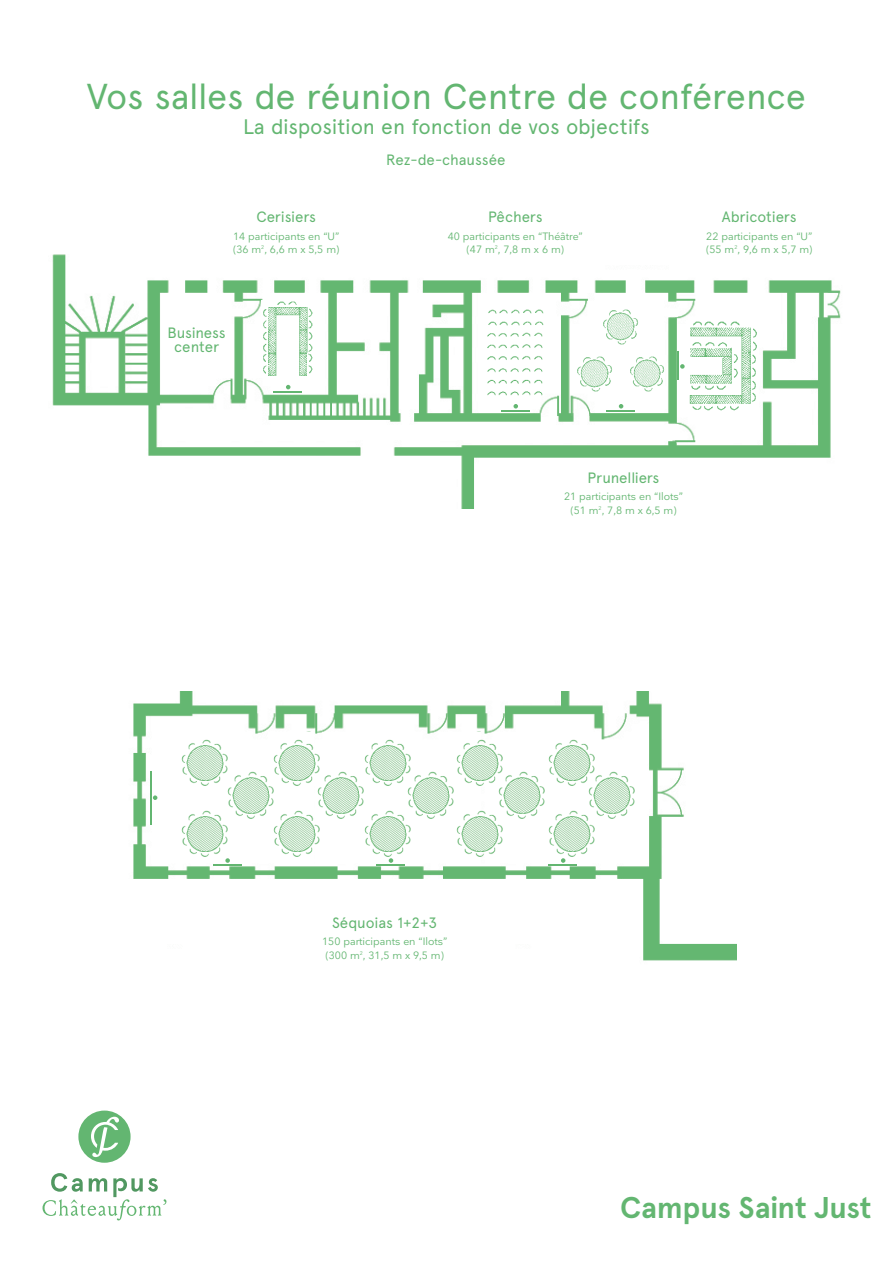
<style>
.page{position:relative;width:893px;height:1263px;background:#fff}
.page>*{position:absolute;margin:0;border:0;box-sizing:border-box;transform-origin:0 0}
.TITRE-SALLES{font:36px "Apercu";letter-spacing:-.01em;color:#63b671}
.t1{font:700 30px "Apercu";letter-spacing:-.005em;color:#63b671}
.SOUS-TITRE-salles{font:21px "Apercu";letter-spacing:-.005em;color:#63b671}
.NOM_DES_SALLES{font:15px/13.5px "Apercu";letter-spacing:-.01em;color:#63b671;text-align:center}
.renseignements_Salle{font:10.5px "Nationale";color:#63b671}
</style>
<div class="page">
<svg style="left:43px;top:1173px;width:123px;height:47px"></svg>
<svg style="left:78px;top:1110px;width:53px;height:53px"></svg>
<img style="left:52px;top:254px;width:789px;height:254px">
<img style="left:133px;top:691px;width:603px;height:270px">
<hr style="left:150px;top:771px;width:1px;height:53px;background:#63b671">
<svg style="left:153px;top:795px;width:4px;height:5px"></svg>
<div style="left:529px;top:238px;width:198px;height:26px;background:#fff"></div>
<div style="left:77px;top:917px;width:546px;height:26px;background:#fff"></div>
<div style="left:197px;top:230px;width:179px;height:47px;background:#fff"></div>
<div style="left:426px;top:230px;width:179px;height:47px;background:#fff"></div>
<div style="left:670px;top:230px;width:179px;height:47px;background:#fff"></div>
<div style="left:534px;top:459px;width:179px;height:34px;background:#fff"></div>
<div style="left:534px;top:490px;width:179px;height:47px;background:#fff"></div>
<div style="left:295px;top:904px;width:179px;height:34px;background:#fff"></div>
<div style="left:295px;top:935px;width:179px;height:47px;background:#fff"></div>
<svg style="left:274px;top:385px;width:28px;height:7px"></svg>
<svg style="left:501px;top:404px;width:28px;height:7px"></svg>
<svg style="left:606px;top:404px;width:29px;height:7px"></svg>
<svg style="left:677px;top:352px;width:8px;height:28px"></svg>
<svg style="left:213px;top:858px;width:28px;height:7px"></svg>
<svg style="left:376px;top:858px;width:29px;height:7px"></svg>
<svg style="left:549px;top:858px;width:28px;height:7px"></svg>
<div style="left:302px;top:732px;width:11px;height:132px;background:#fff"></div>
<div style="left:470px;top:732px;width:11px;height:132px;background:#fff"></div>
<img style="left:602px;top:309px;width:37px;height:36px">
<img style="left:628px;top:356px;width:38px;height:36px">
<img style="left:575px;top:356px;width:38px;height:36px">
<img style="left:484px;top:309px;width:63px;height:88px">
<img style="left:262px;top:300px;width:52px;height:77px">
<img style="left:181px;top:739px;width:47px;height:48px">
<img style="left:181px;top:810px;width:47px;height:47px">
<img style="left:227px;top:772px;width:47px;height:47px">
<img style="left:318px;top:772px;width:47px;height:47px">
<img style="left:408px;top:772px;width:47px;height:47px">
<img style="left:498px;top:772px;width:47px;height:47px">
<img style="left:589px;top:772px;width:47px;height:47px">
<img style="left:273px;top:739px;width:47px;height:48px">
<img style="left:273px;top:810px;width:47px;height:47px">
<img style="left:365px;top:739px;width:47px;height:48px">
<img style="left:365px;top:810px;width:47px;height:47px">
<img style="left:457px;top:739px;width:47px;height:48px">
<img style="left:457px;top:810px;width:47px;height:47px">
<img style="left:549px;top:739px;width:46px;height:48px">
<img style="left:549px;top:810px;width:46px;height:47px">
<img style="left:686px;top:321px;width:72px;height:92px">
<p class="TITRE-SALLES" style="left:87px;top:75px;width:721px">Vos salles de réunion Centre de conférence</p>
<p class="SOUS-TITRE-salles" style="left:243px;top:114px;width:408px">La disposition en fonction de vos objectifs</p>
<p class="NOM_DES_SALLES" style="left:386px;top:153px;width:121px">Rez-de-chaussée</p>
<p class="NOM_DES_SALLES" style="left:256px;top:210px;width:61px">Cerisiers</p>
<p class="renseignements_Salle" style="left:233px;top:230px;width:108px">14 participants en “U”</p>
<p class="renseignements_Salle" style="left:233px;top:243px;width:108px">(36 m<sup>2</sup>, 6,6 m x 5,5 m)</p>
<p class="NOM_DES_SALLES" style="left:168px;top:326px;width:60px">Business center</p>
<p class="NOM_DES_SALLES" style="left:488px;top:210px;width:56px">Pêchers</p>
<p class="renseignements_Salle" style="left:448px;top:230px;width:137px">40 participants en “Théâtre”</p>
<p class="renseignements_Salle" style="left:467px;top:243px;width:99px">(47 m<sup>2</sup>, 7,8 m x 6 m)</p>
<p class="NOM_DES_SALLES" style="left:722px;top:210px;width:76px">Abricotiers</p>
<p class="renseignements_Salle" style="left:706px;top:230px;width:108px">22 participants en “U”</p>
<p class="renseignements_Salle" style="left:706px;top:243px;width:108px">(55 m<sup>2</sup>, 9,6 m x 5,7 m)</p>
<p class="NOM_DES_SALLES" style="left:587px;top:471px;width:73px">Prunelliers</p>
<p class="renseignements_Salle" style="left:564px;top:490px;width:121px">21 participants en “Ilots”</p>
<p class="renseignements_Salle" style="left:570px;top:504px;width:108px">(51 m<sup>2</sup>, 7,8 m x 6,5 m)</p>
<p class="NOM_DES_SALLES" style="left:332px;top:916px;width:107px">Séquoias 1+2+3</p>
<p class="renseignements_Salle" style="left:322px;top:935px;width:127px">150 participants en “Ilots”</p>
<p class="renseignements_Salle" style="left:325px;top:949px;width:120px">(300 m<sup>2</sup>, 31,5 m x 9,5 m)</p>
<h2 class="t1" style="left:620px;top:1190px;width:253px">Campus Saint Just</h2>
</div>
